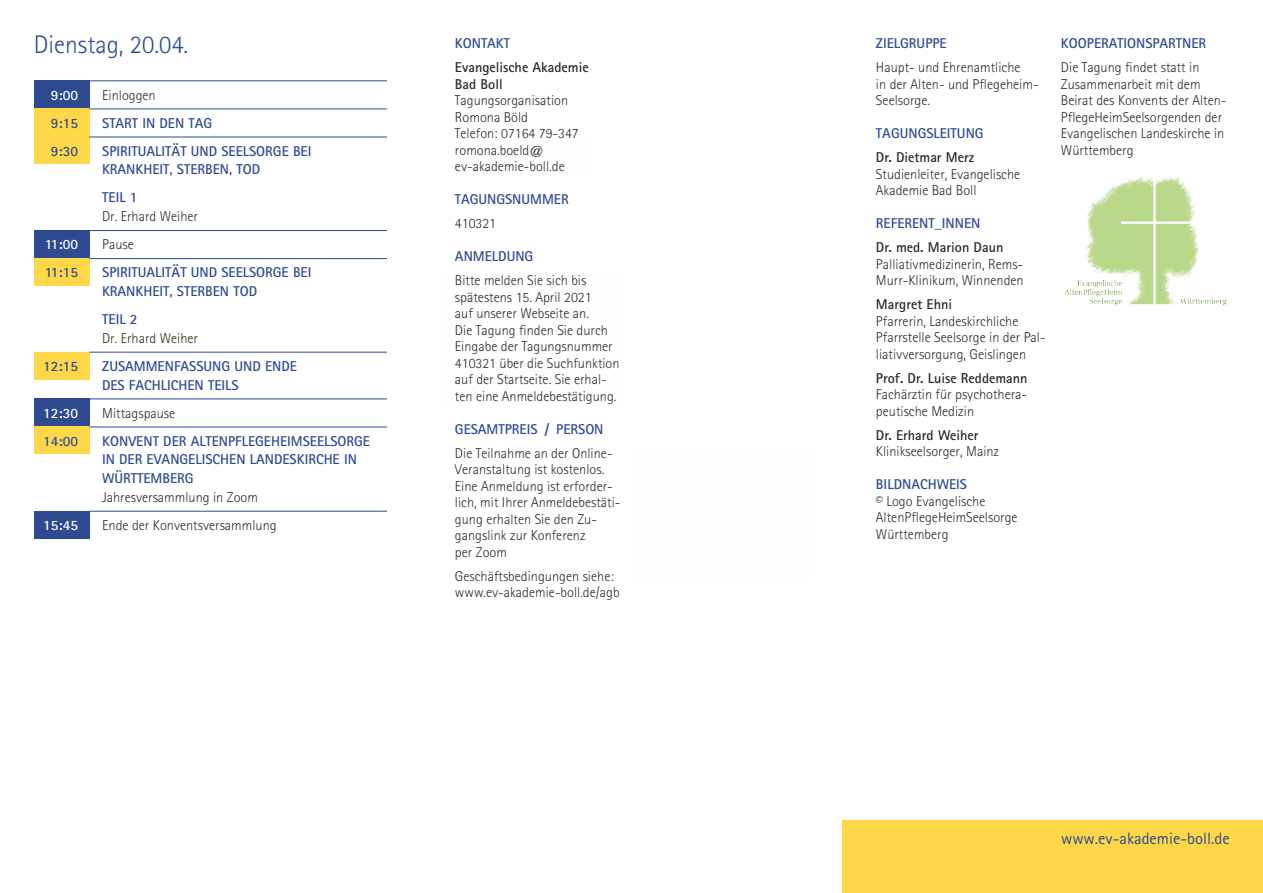
<style>
.page{position:relative;width:1263px;height:893px;background:#fff}
.page>*{position:absolute;margin:0;border:0;box-sizing:border-box;transform-origin:0 0}
.t1{font:300 25.5px "Agfa Rotis Sans Serif";color:#2e4b91}
.t2{font:16.5px "Agfa Rotis Sans Serif";color:#2e4b91}
.t3{font:300 14.25px/16.5px "Agfa Rotis Sans Serif";color:#2b2a29}
.t4{font:700 14.25px/18.8px "Agfa Rotis Sans Serif";color:#2e4b91}
.t5{font:700 14.25px/16.5px "Agfa Rotis Sans Serif";color:#2b2a29}
.t6{font:700 14.25px "Agfa Rotis Sans Serif";color:#fefefe}
</style>
<div class="page">
<div style="left:34px;top:81px;width:55px;height:27px;background:#2e4b91"></div>
<hr style="left:89px;top:81px;width:298px;height:1px;background:#2e4b91">
<div style="left:34px;top:399px;width:55px;height:27px;background:#2e4b91"></div>
<hr style="left:89px;top:399px;width:298px;height:1px;background:#2e4b91">
<div style="left:34px;top:511px;width:55px;height:27px;background:#2e4b91"></div>
<hr style="left:89px;top:511px;width:298px;height:1px;background:#2e4b91">
<div style="left:34px;top:230px;width:55px;height:28px;background:#2e4b91"></div>
<hr style="left:89px;top:230px;width:298px;height:1px;background:#2e4b91">
<div style="left:34px;top:258px;width:55px;height:28px;background:#ffd749"></div>
<hr style="left:89px;top:258px;width:298px;height:1px;background:#2e4b91">
<div style="left:34px;top:352px;width:55px;height:27px;background:#ffd749"></div>
<hr style="left:89px;top:352px;width:298px;height:1px;background:#2e4b91">
<div style="left:34px;top:427px;width:55px;height:27px;background:#ffd749"></div>
<hr style="left:89px;top:427px;width:298px;height:1px;background:#2e4b91">
<div style="left:34px;top:109px;width:55px;height:27px;background:#ffd749"></div>
<hr style="left:89px;top:109px;width:298px;height:1px;background:#2e4b91">
<div style="left:34px;top:137px;width:55px;height:27px;background:#ffd749"></div>
<hr style="left:89px;top:137px;width:298px;height:1px;background:#2e4b91">
<div style="left:842px;top:820px;width:421px;height:73px;background:#ffd749"></div>
<img style="left:1065px;top:177px;width:162px;height:129px">
<h1 class="t1" style="left:34px;top:35px;width:156px">Dienstag, 20.04.</h1>
<p class="t6" style="left:51px;top:90px;width:29px">9:00</p>
<p class="t3" style="left:102px;top:88px;width:55px">Einloggen</p>
<p class="t4" style="left:51px;top:115px;width:29px">9:15</p>
<p class="t4" style="left:102px;top:115px;width:111px">START IN DEN TAG</p>
<p class="t4" style="left:51px;top:143px;width:29px">9:30</p>
<p class="t4" style="left:102px;top:143px;width:211px">SPIRITUALITÄT UND SEELSORGE BEI<br>KRANKHEIT, STERBEN, TOD</p>
<p class="t4" style="left:102px;top:190px;width:37px">TEIL 1</p>
<p class="t3" style="left:102px;top:210px;width:98px">Dr. Erhard Weiher</p>
<p class="t6" style="left:45px;top:239px;width:35px">11:00</p>
<p class="t3" style="left:102px;top:238px;width:33px">Pause</p>
<p class="t4" style="left:45px;top:265px;width:35px">11:15</p>
<p class="t4" style="left:102px;top:265px;width:211px">SPIRITUALITÄT UND SEELSORGE BEI<br>KRANKHEIT, STERBEN TOD</p>
<p class="t4" style="left:102px;top:311px;width:37px">TEIL 2</p>
<p class="t3" style="left:102px;top:331px;width:98px">Dr. Erhard Weiher</p>
<p class="t4" style="left:43px;top:358px;width:36px">12:15</p>
<p class="t4" style="left:102px;top:358px;width:196px">ZUSAMMENFASSUNG UND ENDE<br>DES FACHLICHEN TEILS</p>
<p class="t6" style="left:43px;top:408px;width:36px">12:30</p>
<p class="t3" style="left:102px;top:406px;width:75px">Mittagspause</p>
<p class="t4" style="left:43px;top:433px;width:36px">14:00</p>
<p class="t4" style="left:102px;top:433px;width:270px">KONVENT DER ALTENPFLEGEHEIMSEELSORGE<br>IN DER EVANGELISCHEN LANDESKIRCHE IN<br>WÜRTTEMBERG</p>
<p class="t3" style="left:102px;top:490px;width:157px">Jahresversammlung in Zoom</p>
<p class="t6" style="left:43px;top:520px;width:36px">15:45</p>
<p class="t3" style="left:102px;top:518px;width:176px">Ende der Konventsversammlung</p>
<p class="t4" style="left:455px;top:35px;width:57px">KONTAKT</p>
<p class="t5" style="left:455px;top:61px;width:135px">Evangelische Akademie<br>Bad Boll</p>
<p class="t3" style="left:455px;top:93px;width:125px">Tagungsorganisation<br>Romona Böld<br>Telefon: 07164 79-347 romona.boeld@ ev-akademie-boll.de</p>
<p class="t4" style="left:455px;top:191px;width:115px">TAGUNGSNUMMER</p>
<p class="t3" style="left:455px;top:216px;width:43px">410321</p>
<p class="t4" style="left:455px;top:248px;width:80px">ANMELDUNG</p>
<p class="t3" style="left:455px;top:273px;width:166px">Bitte melden Sie sich bis spätestens 15. April 2021<br>auf unserer Webseite an.<br>Die Tagung finden Sie durch<br>Eingabe der Tagungsnummer<br>410321 über die Suchfunktion auf der Startseite. Sie erhal&shy;ten eine Anmeldebestätigung.</p>
<p class="t4" style="left:455px;top:421px;width:150px">GESAMTPREIS / PERSON</p>
<p class="t3" style="left:455px;top:446px;width:167px">Die Teilnahme an der Online-<br>Veranstaltung ist kostenlos.<br>Eine Anmeldung ist erforder&shy;lich, mit Ihrer Anmeldebestäti&shy;gung erhalten Sie den Zu&shy;gangslink zur Konferenz<br>per Zoom</p>
<p class="t3" style="left:455px;top:569px;width:166px">Geschäftsbedingungen siehe: www.ev-akademie-boll.de/agb</p>
<p class="t4" style="left:876px;top:35px;width:72px">ZIELGRUPPE</p>
<p class="t3" style="left:876px;top:60px;width:164px">Haupt- und Ehrenamtliche<br>in der Alten- und Pflegeheim-<br>Seelsorge.</p>
<p class="t4" style="left:876px;top:125px;width:109px">TAGUNGSLEITUNG</p>
<p class="t5" style="left:876px;top:151px;width:100px">Dr. Dietmar Merz</p>
<p class="t3" style="left:876px;top:167px;width:146px">Studienleiter, Evangelische<br>Akademie Bad Boll</p>
<p class="t4" style="left:876px;top:215px;width:106px">REFERENT_INNEN</p>
<p class="t5" style="left:876px;top:241px;width:129px">Dr. med. Marion Daun</p>
<p class="t3" style="left:876px;top:257px;width:149px">Palliativmedizinerin, Rems-<br>Murr-Klinikum, Winnenden</p>
<p class="t5" style="left:876px;top:298px;width:78px">Margret Ehni</p>
<p class="t3" style="left:876px;top:314px;width:171px">Pfarrerin, Landeskirchliche<br>Pfarrstelle Seelsorge in der Pal&shy;liativversorgung, Geislingen</p>
<p class="t5" style="left:876px;top:371px;width:153px">Prof. Dr. Luise Reddemann</p>
<p class="t3" style="left:876px;top:387px;width:153px">Fachärztin für psychothera&shy;peutische Medizin</p>
<p class="t5" style="left:876px;top:428px;width:104px">Dr. Erhard Weiher</p>
<p class="t3" style="left:876px;top:444px;width:125px">Klinikseelsorger, Mainz</p>
<p class="t4" style="left:876px;top:476px;width:93px">BILDNACHWEIS</p>
<p class="t3" style="left:876px;top:494px;width:143px">© Logo Evangelische<br>AltenPflegeHeimSeelsorge<br>Württemberg</p>
<p class="t4" style="left:1061px;top:35px;width:147px">KOOPERATIONSPARTNER</p>
<p class="t3" style="left:1061px;top:60px;width:167px">Die Tagung findet statt in<br>Zusammenarbeit mit dem<br>Beirat des Konvents der Alten-<br>PflegeHeimSeelsorgenden der<br>Evangelischen Landeskirche in<br>Württemberg</p>
<p class="t2" style="left:1061px;top:833px;width:170px">www.ev-akademie-boll.de</p>
</div>
